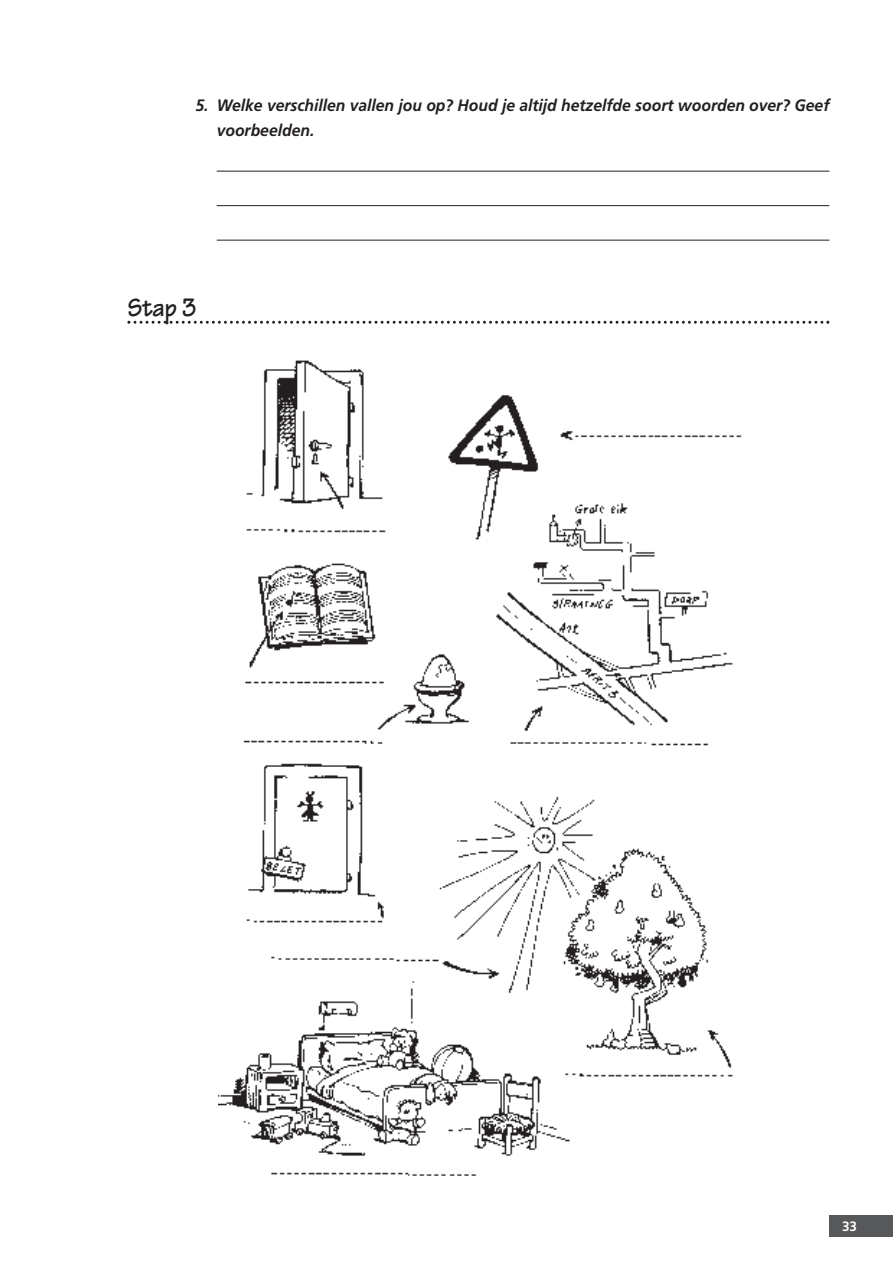
<style>
.page{position:relative;width:893px;height:1263px;background:#fff}
.page>*{position:absolute;margin:0;border:0;box-sizing:border-box;transform-origin:0 0}
.t1{font:700 27px "Tekton";color:#231f20;scale:.9 1}
.t2{font:italic 700 16.5px/25.5px "Frutiger";color:#231f20;scale:.95 1}
.t3{font:700 13.5px "Frutiger";color:#fff}
</style>
<div class="page">
<div style="left:829px;top:1215px;width:63px;height:22px;background:#57585a"></div>
<hr style="left:217px;top:171px;width:612px;height:1px;background:#231f20">
<hr style="left:217px;top:205px;width:612px;height:1px;background:#231f20">
<hr style="left:217px;top:240px;width:612px;height:1px;background:#231f20">
<svg style="left:127px;top:321px;width:702px;height:3px"></svg>
<img style="left:218px;top:360px;width:524px;height:816px">
<p class="t2" style="left:217px;top:94px;width:646px;text-indent:-21px">5. Welke verschillen vallen jou op? Houd je altijd hetzelfde soort woorden over? Geef voorbeelden.</p>
<h1 class="t1" style="left:127px;top:299px;width:78px">Stap 3</h1>
<p class="t3" style="left:842px;top:1220px;width:17px">33</p>
</div>
